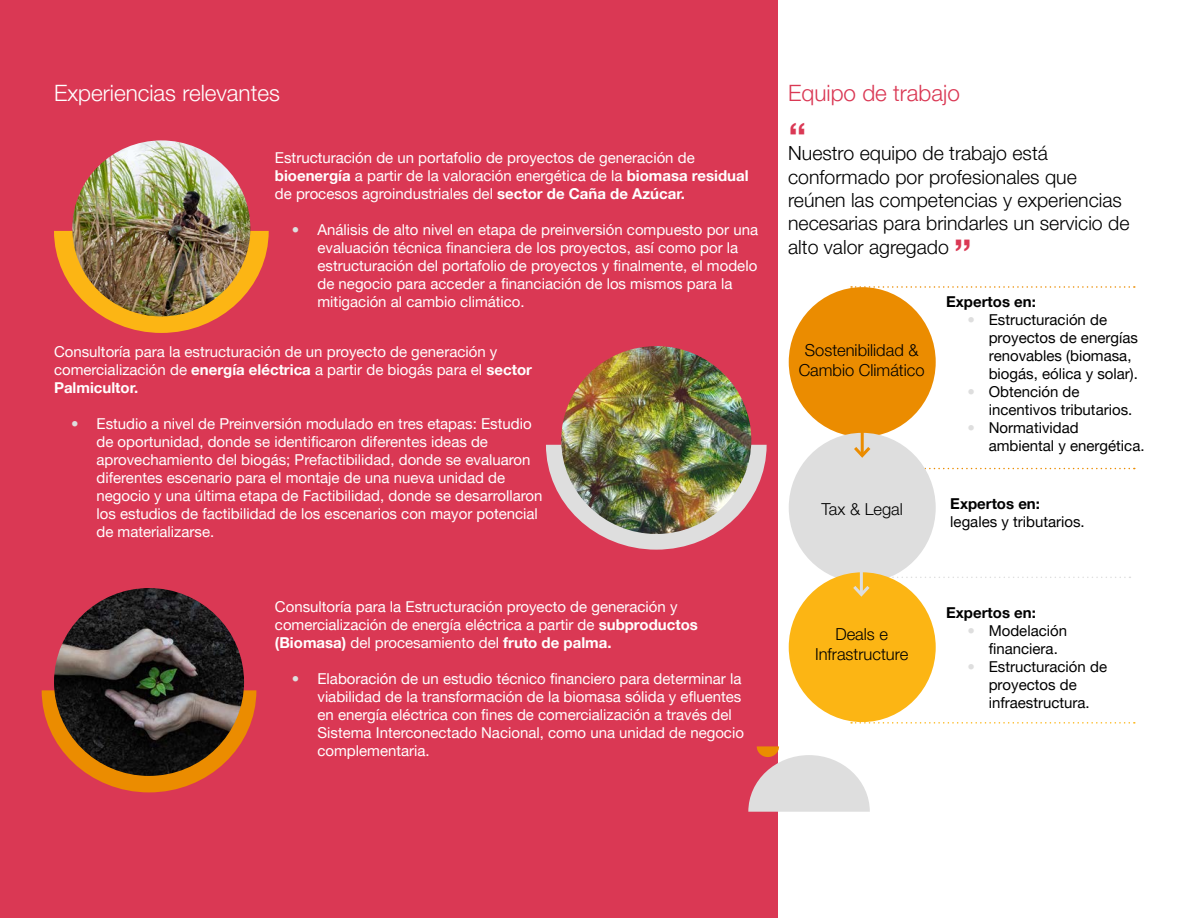
<style>
.page{position:relative;width:1188px;height:918px;background:#fff}
.page>*{position:absolute;margin:0;border:0;box-sizing:border-box;transform-origin:0 0}
.t1{font:500 42px "Helvetica Neue LT Pro";color:#da3854}
.t2{font:300 22.5px "Helvetica Neue LT Pro";color:#fff}
.t3{font:300 22.5px "Helvetica Neue LT Pro";color:#da3854}
.t4{font:300 19.5px/23.4px "Helvetica Neue LT Pro";color:#000}
.t5{font:300 16.5px/19.8px "Helvetica Neue LT Pro";color:#000;text-align:center}
.t6{font:15px/18px "Helvetica Neue LT Pro";color:#fff}
.t7{font:15px/18px "Helvetica Neue LT Pro";color:#000}
.t8{font:700 15px "Helvetica Neue LT Pro";color:#000}
.s1{font-weight:700}
.s2{font-weight:500;color:#dedede}
</style>
<div class="page">
<div style="left:0;top:0;width:778px;height:918px;background:#da3854"></div>
<svg style="left:54px;top:231px;width:215px;height:102px"></svg>
<svg style="left:42px;top:690px;width:214px;height:102px"></svg>
<svg style="left:546px;top:445px;width:221px;height:105px"></svg>
<svg style="left:748px;top:746px;width:122px;height:66px"></svg>
<img style="left:72px;top:140px;width:178px;height:176px">
<img style="left:561px;top:346px;width:190px;height:188px">
<img style="left:54px;top:588px;width:190px;height:188px">
<div style="left:789px;top:287px;width:147px;height:150px;background:#eb8c00;border-radius:50%"></div>
<svg style="left:851px;top:286px;width:284px;height:2px"></svg>
<svg style="left:925px;top:468px;width:210px;height:1px"></svg>
<svg style="left:851px;top:722px;width:284px;height:2px"></svg>
<div style="left:789px;top:433px;width:147px;height:150px;background:#dedede;border-radius:50%"></div>
<div style="left:789px;top:572px;width:147px;height:150px;background:#fcb514;border-radius:50%"></div>
<hr style="left:861px;top:429px;width:3px;height:27px;background:#eb8c00">
<svg style="left:854px;top:444px;width:17px;height:14px"></svg>
<hr style="left:860px;top:568px;width:3px;height:27px;background:#dedede">
<svg style="left:853px;top:577px;width:277px;height:22px"></svg>
<h2 class="t2" style="left:54px;top:79px;width:227px">Experiencias relevantes</h2>
<h2 class="t3" style="left:788px;top:79px;width:173px">Equipo de trabajo</h2>
<p class="t6" style="left:275px;top:148px;width:475px">Estructuración de un portafolio de proyectos de generación de <span class="s1">bioenergía</span> a partir de la valoración energética de la <span class="s1">biomasa residual </span>de procesos agroindustriales del <span class="s1">sector de Caña de Azúcar.</span></p>
<p class="t6" style="left:317px;top:220px;width:442px;text-indent:-26px"><span class="s2">•</span> Análisis de alto nivel en etapa de preinversión compuesto por una evaluación técnica financiera de los proyectos, así como por la estructuración del portafolio de proyectos y finalmente, el modelo de negocio para acceder a financiación de los mismos para la mitigación al cambio climático.</p>
<p class="t6" style="left:54px;top:343px;width:480px">Consultoría para la estructuración de un proyecto de generación y comercialización de <span class="s1">energía eléctrica</span> a partir de biogás para el <span class="s1">sector<br>Palmicultor.</span></p>
<p class="t6" style="left:97px;top:415px;width:447px;text-indent:-26px"><span class="s2">•</span> Estudio a nivel de Preinversión modulado en tres etapas: Estudio de oportunidad, donde se identificaron diferentes ideas de aprovechamiento del biogás; Prefactibilidad, donde se evaluaron diferentes escenario para el montaje de una nueva unidad de negocio y una última etapa de Factibilidad, donde se desarrollaron los estudios de factibilidad de los escenarios con mayor potencial de materializarse.</p>
<p class="t6" style="left:275px;top:597px;width:424px">Consultoría para la Estructuración proyecto de generación y comercialización de energía eléctrica a partir de <span class="s1">subproductos (Biomasa)</span> del procesamiento del <span class="s1">fruto de palma.</span></p>
<p class="t6" style="left:318px;top:669px;width:428px;text-indent:-26px"><span class="s2">•</span> Elaboración de un estudio técnico financiero para determinar la viabilidad de la transformación de la biomasa sólida y efluentes en energía eléctrica con fines de comercialización a través del Sistema Interconectado Nacional, como una unidad de negocio complementaria.</p>
<h1 class="t1" style="left:788px;top:113px;width:20px">“</h1>
<h3 class="t4" style="left:788px;top:141px;width:343px">Nuestro equipo de trabajo está conformado por profesionales que reúnen las competencias y experiencias necesarias para brindarles un servicio de alto valor agregado</h3>
<h1 class="t1" style="left:972px;top:261px;width:20px;rotate:-180deg">“</h1>
<p class="t5" style="left:799px;top:340px;width:127px">Sostenibilidad &amp;<br>Cambio Climático</p>
<p class="t5" style="left:822px;top:499px;width:83px">Tax &amp; Legal</p>
<p class="t8" style="left:946px;top:293px;width:91px">Expertos en:</p>
<p class="t7" style="left:989px;top:311px;width:151px;text-indent:-21px"><span class="s2">•</span> Estructuración de proyectos de energías renovables (biomasa, biogás, eólica y solar).</p>
<p class="t7" style="left:989px;top:383px;width:145px;text-indent:-21px"><span class="s2">•</span> Obtención de incentivos tributarios.</p>
<p class="t7" style="left:989px;top:419px;width:157px;text-indent:-21px"><span class="s2">•</span> Normatividad ambiental y energética.</p>
<p class="t8" style="left:950px;top:494px;width:91px">Expertos en:</p>
<p class="t7" style="left:950px;top:512px;width:136px">legales y tributarios.</p>
<p class="t5" style="left:815px;top:624px;width:95px">Deals e<br>Infrastructure</p>
<p class="t8" style="left:946px;top:603px;width:91px">Expertos en:</p>
<p class="t7" style="left:989px;top:621px;width:80px;text-indent:-21px"><span class="s2">•</span> Modelación financiera.</p>
<p class="t7" style="left:989px;top:657px;width:120px;text-indent:-21px"><span class="s2">•</span> Estructuración de proyectos de infraestructura.</p>
</div>
